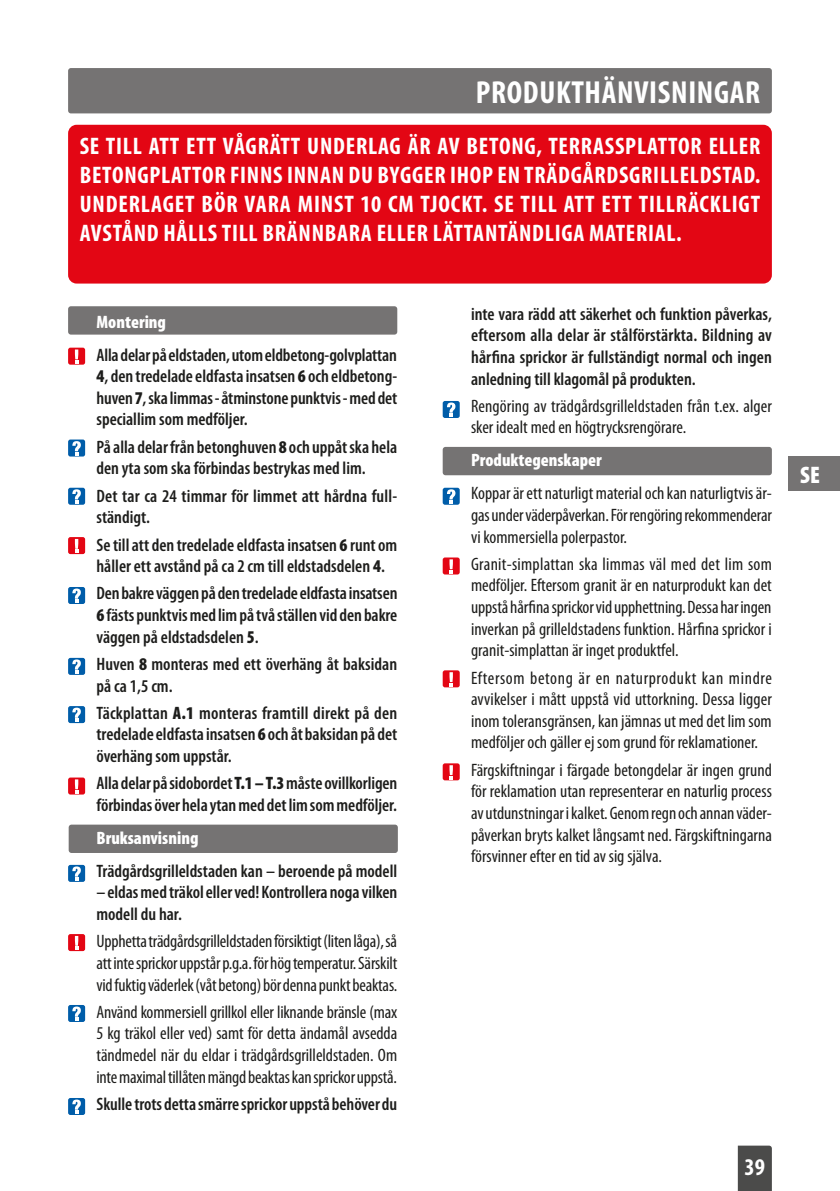
<style>
.page{position:relative;width:840px;height:1191px;background:#fff}
.page>*{position:absolute;margin:0;border:0;box-sizing:border-box;transform-origin:0 0}
.t1{font:700 condensed 32px "Myriad Pro";letter-spacing:.02em;color:#fff}
.t2{font:700 condensed 24px/28.8px "Myriad Pro";letter-spacing:.03em;color:#fff;text-align:justify}
.t3{font:900 condensed 24px "Myriad Pro";color:#fff}
.t4{font:condensed 18px/21.6px "Myriad Pro";color:#1d1d1b;text-align:justify}
.t5{font:600 condensed 18px/21.6px "Myriad Pro";color:#1d1d1b}
.t6{font:900 condensed 18px "Myriad Pro";color:#fff}
.s1{font-weight:900}
</style>
<div class="page">
<div style="left:737px;top:1145px;width:34px;height:46px;background:#4b4b4a"></div>
<div style="left:788px;top:456px;width:51px;height:34px;background:#757373"></div>
<div style="left:68px;top:68px;width:703px;height:45px;background:#757373;border-radius:3px"></div>
<div style="left:68px;top:306px;width:329px;height:28px;background:#757373;border-radius:3px"></div>
<div style="left:69px;top:824px;width:328px;height:29px;background:#757373;border-radius:3px"></div>
<div style="left:442px;top:447px;width:329px;height:28px;background:#757373;border-radius:3px"></div>
<div style="left:68px;top:125px;width:703px;height:158px;background:#e30614;border-radius:9px"></div>
<div style="left:68px;top:348px;width:17px;height:17px;background:#e30614;border-radius:2px"></div>
<svg style="left:75px;top:349px;width:3px;height:14px"></svg>
<div style="left:68px;top:537px;width:17px;height:17px;background:#e30614;border-radius:2px"></div>
<svg style="left:75px;top:539px;width:3px;height:14px"></svg>
<div style="left:68px;top:777px;width:17px;height:17px;background:#e30614;border-radius:2px"></div>
<svg style="left:75px;top:779px;width:3px;height:14px"></svg>
<div style="left:68px;top:934px;width:17px;height:17px;background:#e30614;border-radius:2px"></div>
<svg style="left:75px;top:936px;width:3px;height:13px"></svg>
<div style="left:442px;top:557px;width:17px;height:17px;background:#e30614;border-radius:2px"></div>
<svg style="left:449px;top:559px;width:3px;height:14px"></svg>
<div style="left:442px;top:670px;width:17px;height:17px;background:#e30614;border-radius:2px"></div>
<svg style="left:449px;top:672px;width:3px;height:14px"></svg>
<div style="left:442px;top:763px;width:17px;height:17px;background:#e30614;border-radius:2px"></div>
<svg style="left:449px;top:765px;width:3px;height:14px"></svg>
<div style="left:68px;top:439px;width:17px;height:17px;background:#005da9;border-radius:2px"></div>
<svg style="left:72px;top:441px;width:9px;height:14px"></svg>
<div style="left:68px;top:658px;width:17px;height:17px;background:#005da9;border-radius:2px"></div>
<svg style="left:72px;top:659px;width:9px;height:14px"></svg>
<div style="left:68px;top:587px;width:17px;height:17px;background:#005da9;border-radius:2px"></div>
<svg style="left:72px;top:588px;width:9px;height:15px"></svg>
<div style="left:68px;top:488px;width:17px;height:17px;background:#005da9;border-radius:2px"></div>
<svg style="left:72px;top:489px;width:9px;height:14px"></svg>
<div style="left:68px;top:706px;width:17px;height:17px;background:#005da9;border-radius:2px"></div>
<svg style="left:72px;top:707px;width:9px;height:15px"></svg>
<div style="left:68px;top:865px;width:17px;height:17px;background:#005da9;border-radius:2px"></div>
<svg style="left:72px;top:866px;width:9px;height:14px"></svg>
<div style="left:68px;top:1005px;width:17px;height:17px;background:#005da9;border-radius:2px"></div>
<svg style="left:72px;top:1006px;width:9px;height:14px"></svg>
<div style="left:442px;top:401px;width:17px;height:17px;background:#005da9;border-radius:2px"></div>
<svg style="left:447px;top:402px;width:8px;height:15px"></svg>
<div style="left:442px;top:488px;width:17px;height:17px;background:#005da9;border-radius:2px"></div>
<svg style="left:447px;top:489px;width:8px;height:14px"></svg>
<div style="left:68px;top:1098px;width:17px;height:17px;background:#005da9;border-radius:2px"></div>
<svg style="left:72px;top:1099px;width:9px;height:14px"></svg>
<p class="t1" style="left:475px;top:72px;width:285px">PRODUKTHÄNVISNINGAR</p>
<p class="t2" style="left:80px;top:131px;width:682px">SE TILL ATT ETT VÅGRÄTT UNDERLAG ÄR AV BETONG, TERRASSPLATTOR ELLER BETONGPLATTOR FINNS INNAN DU BYGGER IHOP EN TRÄDGÅRDSGRILLELDSTAD.<br>UNDERLAGET BÖR VARA MINST 10 CM TJOCKT. SE TILL ATT ETT TILLRÄCKLIGT AVSTÅND HÅLLS TILL BRÄNNBARA ELLER LÄTTANTÄNDLIGA MATERIAL.</p>
<p class="t6" style="left:96px;top:310px;width:71px">Montering</p>
<p class="t5" style="left:96px;top:343px;width:302px;text-align:justify">Alla delar på eldstaden, utom eldbetong-golvplattan <span class="s1">4</span>, den tredelade eldfasta insatsen <span class="s1">6</span> och eldbetong&shy;huven <span class="s1">7</span>, ska limmas - åtminstone punktvis - med det speciallim som medföljer.</p>
<p class="t5" style="left:96px;top:436px;width:302px">På alla delar från betonghuven <span class="s1">8</span> och uppåt ska hela den yta som ska förbindas bestrykas med lim.</p>
<p class="t5" style="left:96px;top:484px;width:302px">Det tar ca 24 timmar för limmet att hårdna full&shy;ständigt.</p>
<p class="t5" style="left:96px;top:533px;width:302px">Se till att den tredelade eldfasta insatsen <span class="s1">6</span> runt om håller ett avstånd på ca 2 cm till eldstadsdelen <span class="s1">4</span>.</p>
<p class="t5" style="left:96px;top:582px;width:302px;text-align:justify">Den bakre väggen på den tredelade eldfasta insatsen <span class="s1">6</span> fästs punktvis med lim på två ställen vid den bakre väggen på eldstadsdelen <span class="s1">5</span>.</p>
<p class="t5" style="left:96px;top:653px;width:302px">Huven <span class="s1">8</span> monteras med ett överhäng åt baksidan på ca 1,5 cm.</p>
<p class="t5" style="left:96px;top:701px;width:302px;text-align:justify">Täckplattan <span class="s1">A.1</span> monteras framtill direkt på den tredelade eldfasta insatsen <span class="s1">6</span> och åt baksidan på det överhäng som uppstår.</p>
<p class="t5" style="left:96px;top:772px;width:302px">Alla delar på sidobordet <span class="s1">T.1 – T.3</span> måste ovillkorligen förbindas över hela ytan med det lim som medföljer.</p>
<p class="t6" style="left:96px;top:826px;width:103px">Bruksanvisning</p>
<p class="t5" style="left:96px;top:859px;width:302px">Trädgårdsgrilleldstaden kan – beroende på modell</p>
<p class="t5" style="left:96px;top:881px;width:302px">– eldas med träkol eller ved! Kontrollera noga vilken modell du har.</p>
<p class="t4" style="left:96px;top:930px;width:302px">Upphetta trädgårdsgrilleldstaden försiktigt (liten låga), så att inte sprickor uppstår p.g.a. för hög temperatur. Särskilt vid fuktig väderlek (våt betong) bör denna punkt beaktas.</p>
<p class="t4" style="left:96px;top:1000px;width:302px">Använd kommersiell grillkol eller liknande bränsle (max 5 kg träkol eller ved) samt för detta ändamål avsedda tändmedel när du eldar i trädgårdsgrilleldstaden. Om inte maximal tillåten mängd beaktas kan sprickor uppstå.</p>
<p class="t5" style="left:96px;top:1092px;width:302px">Skulle trots detta smärre sprickor uppstå behöver du</p>
<p class="t5" style="left:471px;top:303px;width:302px;text-align:justify">inte vara rädd att säkerhet och funktion påverkas, eftersom alla delar är stålförstärkta. Bildning av hårfina sprickor är fullständigt normal och ingen anledning till klagomål på produkten.</p>
<p class="t4" style="left:471px;top:395px;width:302px">Rengöring av trädgårdsgrilleldstaden från t.ex. alger sker idealt med en högtrycksrengörare.</p>
<p class="t6" style="left:471px;top:449px;width:132px">Produktegenskaper</p>
<p class="t4" style="left:471px;top:482px;width:302px">Koppar är ett naturligt material och kan naturligtvis är&shy;gas under väderpåverkan. För rengöring rekommenderar vi kommersiella polerpastor.</p>
<p class="t4" style="left:471px;top:553px;width:302px">Granit-simplattan ska limmas väl med det lim som medföljer. Eftersom granit är en naturprodukt kan det uppstå hårfina sprickor vid upphettning. Dessa har ingen inverkan på grilleldstadens funktion. Hårfina sprickor i granit-simplattan är inget produktfel.</p>
<p class="t4" style="left:471px;top:666px;width:302px">Eftersom betong är en naturprodukt kan mindre avvikelser i mått uppstå vid uttorkning. Dessa ligger inom toleransgränsen, kan jämnas ut med det lim som medföljer och gäller ej som grund för reklamationer.</p>
<p class="t4" style="left:471px;top:758px;width:302px">Färgskiftningar i färgade betongdelar är ingen grund för reklamation utan representerar en naturlig process av utdunstningar i kalket. Genom regn och annan väder&shy;påverkan bryts kalket långsamt ned. Färgskiftningarna försvinner efter en tid av sig själva.</p>
<h2 class="t2" style="left:744px;top:1152px;width:22px">39</h2>
<p class="t3" style="left:799px;top:459px;width:21px">SE</p>
</div>
